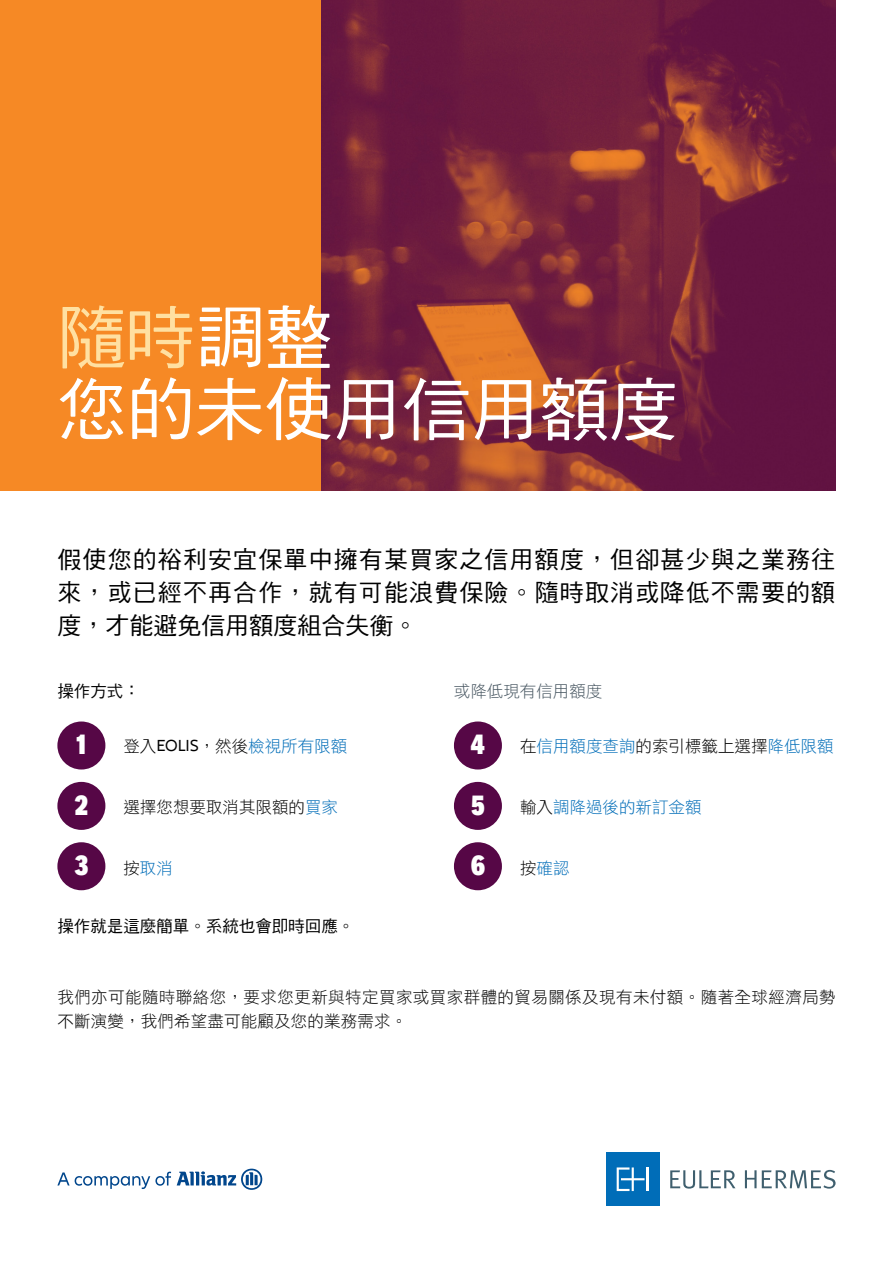
<style>
.page{position:relative;width:893px;height:1263px;background:#fff}
.page>*{position:absolute;margin:0;border:0;box-sizing:border-box;transform-origin:0 0}
.t1{font:69px/72px "DF Hei Std W5";color:#fff}
.t2{font:900 condensed 27px "Applied Sans Pro";color:#fff}
.t3{font:24px/33px "DF Hei Std W5";letter-spacing:.045em;color:#000;text-align:justify}
.t4{font:16.5px/24px "DF Hei Std W3";letter-spacing:.025em;color:#000}
.t5{font:16.5px "DF Hei Std W3";color:#006db8}
.t6{font:16.5px "DF Hei Std W5";color:#000}
.t7{font:16.5px "DF Hei Std W3";color:#000}
.t8{font:16.5px "DF Hei Std W3";color:#45545f}
.s1{color:#ffe0a1}
.s2{color:#000}
.s3{font-family:"Allianz Neo";color:#000}
.s4{color:#006db8}
</style>
<div class="page">
<div style="left:0;top:0;width:322px;height:491px;background:#f68925"></div>
<svg style="left:177px;top:1168px;width:85px;height:22px"></svg>
<svg style="left:57px;top:1171px;width:114px;height:18px"></svg>
<div style="left:606px;top:1152px;width:53px;height:54px;background:#006db8"></div>
<hr style="left:647px;top:1167px;width:2px;height:24px;background:#fff">
<svg style="left:617px;top:1167px;width:27px;height:24px"></svg>
<svg style="left:670px;top:1170px;width:65px;height:18px"></svg>
<svg style="left:745px;top:1170px;width:91px;height:18px"></svg>
<img style="left:322px;top:0;width:514px;height:491px">
<div style="left:57px;top:721px;width:48px;height:48px;background:#560746;border-radius:50%"></div>
<div style="left:57px;top:782px;width:48px;height:48px;background:#560746;border-radius:50%"></div>
<div style="left:57px;top:842px;width:48px;height:48px;background:#560746;border-radius:50%"></div>
<div style="left:454px;top:721px;width:48px;height:48px;background:#560746;border-radius:50%"></div>
<div style="left:454px;top:782px;width:48px;height:48px;background:#560746;border-radius:50%"></div>
<div style="left:454px;top:842px;width:48px;height:48px;background:#560746;border-radius:50%"></div>
<h1 class="t1" style="left:57px;top:300px;width:622px"><span class="s1">隨時</span>調整<br>您的未使用信用額度</h1>
<p class="t3" style="left:57px;top:542px;width:779px">假使您的裕利安宜保單中擁有某買家之信用額度，但卻甚少與之業務往來，或已經不再合作，就有可能浪費保險。隨時取消或降低不需要的額度，才能避免信用額度組合失衡。</p>
<p class="t6" style="left:57px;top:682px;width:84px">操作方式：</p>
<p class="t8" style="left:454px;top:682px;width:150px">或降低現有信用額度</p>
<p class="t2" style="left:76px;top:728px;width:12px">1</p>
<p class="t5" style="left:123px;top:737px;width:225px"><span class="s2">登入</span><span class="s3">EOLIS</span><span class="s2">，然後</span>檢視所有限額</p>
<p class="t2" style="left:471px;top:728px;width:16px">4</p>
<p class="t5" style="left:520px;top:737px;width:315px"><span class="s2">在</span>信用額度查詢<span class="s2">的索引標籤上選擇</span>降低限額</p>
<p class="t2" style="left:75px;top:788px;width:15px">2</p>
<p class="t7" style="left:123px;top:798px;width:216px">選擇您想要取消其限額的<span class="s4">買家</span></p>
<p class="t2" style="left:471px;top:788px;width:15px">5</p>
<p class="t5" style="left:520px;top:798px;width:183px"><span class="s2">輸入</span>調降過後的新訂金額</p>
<p class="t2" style="left:74px;top:849px;width:15px">3</p>
<p class="t5" style="left:123px;top:860px;width:51px"><span class="s2">按</span>取消</p>
<p class="t2" style="left:471px;top:849px;width:16px">6</p>
<p class="t5" style="left:520px;top:860px;width:51px"><span class="s2">按</span>確認</p>
<p class="t6" style="left:57px;top:917px;width:298px">操作就是這麼簡單。系統也會即時回應。</p>
<p class="t4" style="left:57px;top:984px;width:780px">我們亦可能隨時聯絡您，要求您更新與特定買家或買家群體的貿易關係及現有未付額。隨著全球經濟局勢不斷演變，我們希望盡可能顧及您的業務需求。</p>
</div>
